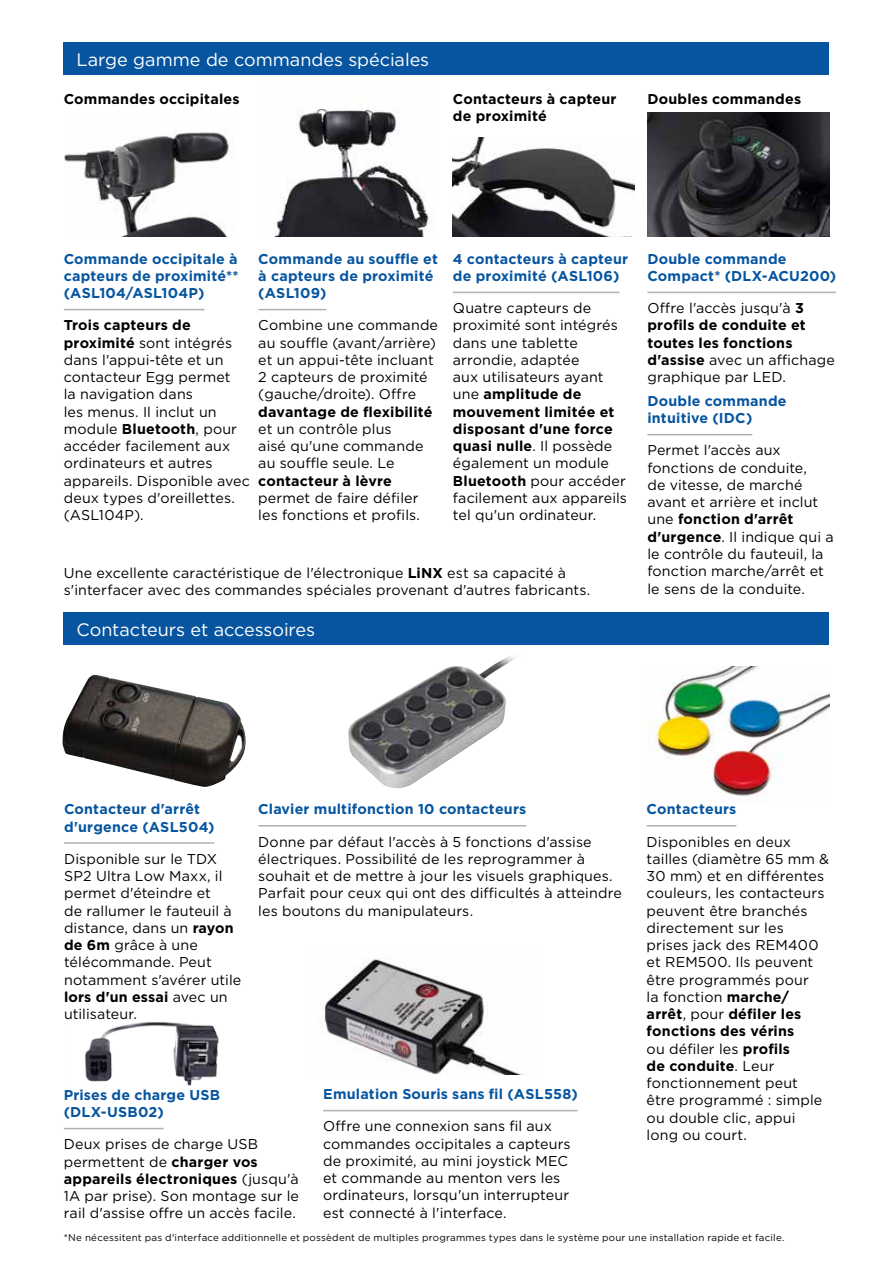
<style>
.page{position:relative;width:893px;height:1263px;background:#fff}
.page>*{position:absolute;margin:0;border:0;box-sizing:border-box;transform-origin:0 0}
.t1{font:18px "Gotham";color:#fff}
.t2{font:14.25px/17.2px "Gotham";letter-spacing:.01em;color:#000}
.t3{font:700 14.25px/17.2px "Gotham";letter-spacing:.015em;color:#0755a0}
.t4{font:700 14.25px/17.2px "Gotham";letter-spacing:.015em;color:#000}
.t5{font:9.75px "Gotham";letter-spacing:.025em;color:#000}
.s1{font-weight:700}
</style>
<div class="page">
<img style="left:649px;top:667px;width:180px;height:130px">
<div style="left:64px;top:42px;width:765px;height:33px;background:#0755a0"></div>
<div style="left:64px;top:612px;width:765px;height:33px;background:#0755a0"></div>
<hr style="left:64px;top:842px;width:150px;height:2px;background:#b2b1b1">
<hr style="left:64px;top:1128px;width:100px;height:1px;background:#b2b1b1">
<hr style="left:258px;top:825px;width:268px;height:1px;background:#b2b1b1">
<hr style="left:323px;top:1110px;width:255px;height:1px;background:#b2b1b1">
<hr style="left:647px;top:825px;width:89px;height:1px;background:#b2b1b1">
<hr style="left:64px;top:309px;width:140px;height:1px;background:#b2b1b1">
<hr style="left:258px;top:309px;width:68px;height:1px;background:#b2b1b1">
<hr style="left:453px;top:292px;width:166px;height:1px;background:#b2b1b1">
<hr style="left:647px;top:292px;width:189px;height:1px;background:#b2b1b1">
<hr style="left:647px;top:434px;width:105px;height:1px;background:#b2b1b1">
<img style="left:64px;top:132px;width:165px;height:104px">
<img style="left:270px;top:109px;width:159px;height:127px">
<img style="left:453px;top:137px;width:182px;height:99px">
<img style="left:647px;top:113px;width:182px;height:123px">
<img style="left:62px;top:675px;width:184px;height:112px">
<img style="left:348px;top:656px;width:167px;height:132px">
<img style="left:322px;top:959px;width:202px;height:116px">
<img style="left:85px;top:1022px;width:134px;height:64px">
<p class="t1" style="left:77px;top:48px;width:354px">Large gamme de commandes spéciales</p>
<p class="t4" style="left:64px;top:90px;width:177px">Commandes occipitales</p>
<p class="t4" style="left:453px;top:90px;width:165px">Contacteurs à capteur de proximité</p>
<p class="t4" style="left:647px;top:90px;width:155px">Doubles commandes</p>
<p class="t3" style="left:64px;top:250px;width:176px;text-align:justify">Commande occipitale à capteurs de proximité** (ASL104/ASL104P)</p>
<p class="t2" style="left:64px;top:316px;width:188px"><span class="s1">Trois capteurs de proximité</span> sont intégrés dans l'appui-tête et un contacteur Egg permet<br>la navigation dans<br>les menus. Il inclut un module <span class="s1">Bluetooth</span>, pour accéder facilement aux ordinateurs et autres appareils. Disponible avec deux types d'oreillettes. (ASL104P).</p>
<p class="t3" style="left:258px;top:250px;width:181px">Commande au souffle et à capteurs de proximité (ASL109)</p>
<p class="t2" style="left:258px;top:316px;width:181px">Combine une commande au souffle (avant/arrière) et un appui-tête incluant<br>2 capteurs de proximité (gauche/droite). Offre</p>
<p class="t4" style="left:258px;top:403px;width:176px">davantage de flexibilité</p>
<p class="t2" style="left:258px;top:420px;width:167px">et un contrôle plus<br>aisé qu'une commande au souffle seule. Le</p>
<p class="t4" style="left:258px;top:472px;width:135px">contacteur à lèvre</p>
<p class="t2" style="left:258px;top:489px;width:163px">permet de faire défiler les fonctions et profils.</p>
<p class="t3" style="left:453px;top:250px;width:177px">4 contacteurs à capteur de proximité (ASL106)</p>
<p class="t2" style="left:453px;top:299px;width:176px">Quatre capteurs de proximité sont intégrés dans une tablette arrondie, adaptée<br>aux utilisateurs ayant une <span class="s1">amplitude de mouvement limitée et disposant d'une force quasi nulle</span>. Il possède également un module<br><span class="s1">Bluetooth</span> pour accéder facilement aux appareils tel qu'un ordinateur.</p>
<p class="t2" style="left:64px;top:564px;width:528px">Une excellente caractéristique de l'électronique <span class="s1">LiNX</span> est sa capacité à s'interfacer avec des commandes spéciales provenant d'autres fabricants.</p>
<p class="t1" style="left:77px;top:618px;width:240px">Contacteurs et accessoires</p>
<p class="t3" style="left:647px;top:250px;width:190px">Double commande<br>Compact* (DLX-ACU200)</p>
<p class="t2" style="left:647px;top:299px;width:189px">Offre l'accès jusqu'à <span class="s1">3 profils de conduite et toutes les fonctions d'assise</span> avec un affichage graphique par LED.</p>
<p class="t3" style="left:647px;top:392px;width:141px">Double commande intuitive (IDC)</p>
<p class="t2" style="left:647px;top:441px;width:188px">Permet l'accès aux fonctions de conduite,<br>de vitesse, de marché avant et arrière et inclut une <span class="s1">fonction d'arrêt d'urgence</span>. Il indique qui a le contrôle du fauteuil, la fonction marche/arrêt et le sens de la conduite.</p>
<p class="t3" style="left:64px;top:801px;width:152px">Contacteur d'arrêt d'urgence (ASL504)</p>
<p class="t2" style="left:64px;top:850px;width:179px">Disponible sur le TDX<br>SP2 Ultra Low Maxx, il permet d'éteindre et<br>de rallumer le fauteuil à distance, dans un <span class="s1">rayon de 6m</span> grâce à une télécommande. Peut notamment s'avérer utile <span class="s1">lors d'un essai</span> avec un utilisateur.</p>
<p class="t3" style="left:258px;top:801px;width:269px">Clavier multifonction 10 contacteurs</p>
<p class="t2" style="left:258px;top:832px;width:365px">Donne par défaut l'accès à 5 fonctions d'assise électriques. Possibilité de les reprogrammer à souhait et de mettre à jour les visuels graphiques.<br>Parfait pour ceux qui ont des difficultés à atteindre les boutons du manipulateurs.</p>
<p class="t3" style="left:64px;top:1086px;width:158px">Prises de charge USB (DLX-USB02)</p>
<p class="t2" style="left:64px;top:1135px;width:237px">Deux prises de charge USB permettent de <span class="s1">charger vos appareils électroniques</span> (jusqu'à<br>1A par prise). Son montage sur le rail d'assise offre un accès facile.</p>
<p class="t3" style="left:323px;top:1085px;width:256px">Emulation Souris sans fil (ASL558)</p>
<p class="t2" style="left:323px;top:1117px;width:249px">Offre une connexion sans fil aux commandes occipitales a capteurs de proximité, au mini joystick MEC et commande au menton vers les ordinateurs, lorsqu'un interrupteur est connecté à l'interface.</p>
<p class="t3" style="left:647px;top:801px;width:91px">Contacteurs</p>
<p class="t2" style="left:647px;top:832px;width:184px">Disponibles en deux tailles (diamètre 65 mm &amp;<br>30 mm) et en différentes couleurs, les contacteurs peuvent être branchés directement sur les prises jack des REM400 et REM500. Ils peuvent être programmés pour<br>la fonction <span class="s1">marche/ arrêt</span>, pour <span class="s1">défiler les fonctions des vérins<br></span>ou défiler les <span class="s1">profils<br>de conduite</span>. Leur fonctionnement peut être programmé : simple ou double clic, appui long ou court.</p>
<p class="t5" style="left:64px;top:1231px;width:722px">*Ne nécessitent pas d'interface additionnelle et possèdent de multiples programmes types dans le système pour une installation rapide et facile.</p>
</div>
